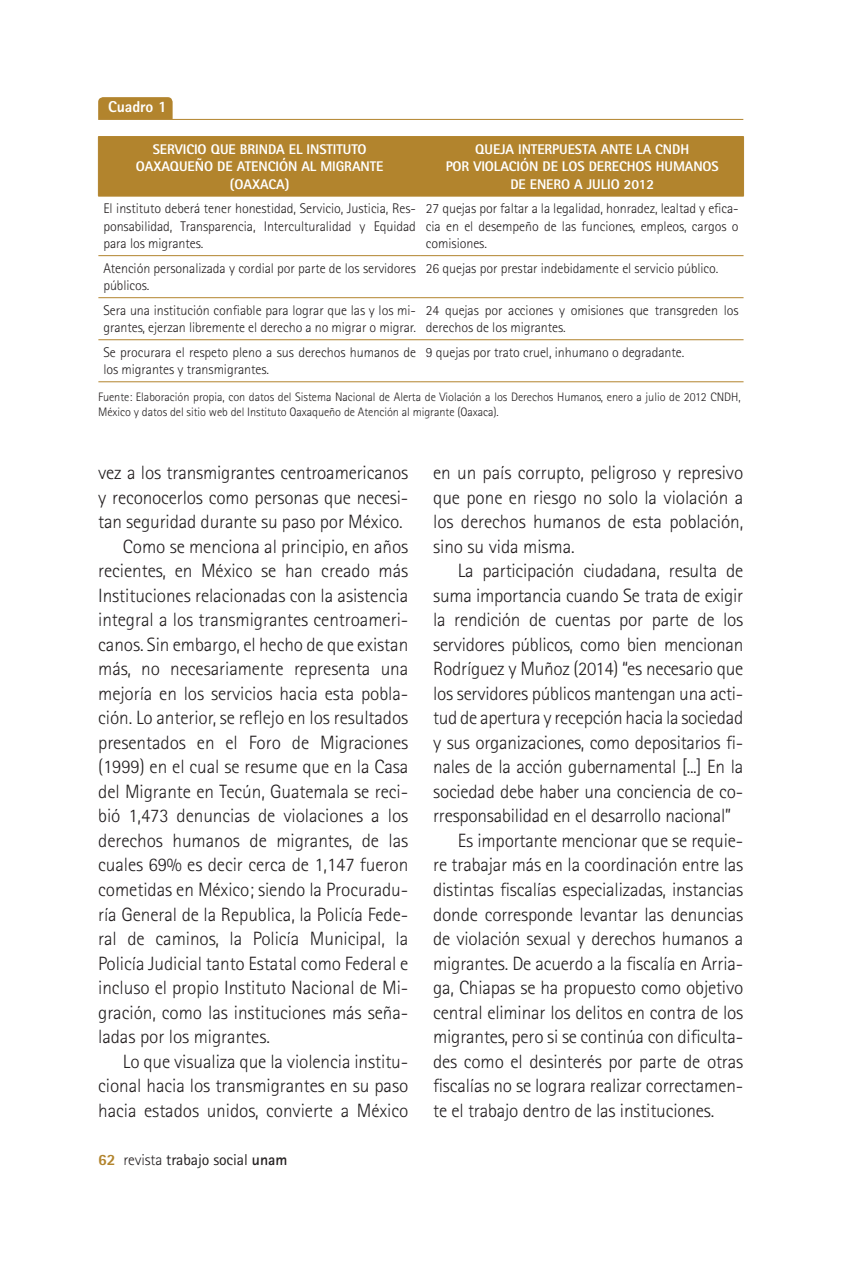
<style>
.page{position:relative;width:844px;height:1263px;background:#fff}
.page>*{position:absolute;margin:0;border:0;box-sizing:border-box;transform-origin:0 0}
.t1{font:300 19.25px/24.5px "Rotis Sans Serif Std";letter-spacing:-.01em;color:#231f20;text-align:justify}
.t2{font:15.75px "Rotis Sans Serif Std";letter-spacing:-.005em;color:#231f20}
.t3{font:800 15.75px "Rotis Sans Serif Std";letter-spacing:-.005em;color:#fff}
.t4{font:300 14px/17.5px "Rotis Sans Serif Std";letter-spacing:-.005em;color:#231f20}
.t5{font:800 14px/17.5px "Rotis Sans Serif Std";letter-spacing:-.005em;color:#fff;text-align:center}
.t6{font:300 12.25px/15.8px "Rotis Sans Serif Std";letter-spacing:-.005em;color:#231f20}
.s1{font-weight:800;color:#b2842d}
.s2{font-weight:300}
.s3{font-weight:700}
</style>
<div class="page">
<div style="left:99px;top:137px;width:644px;height:59px;background:#b2842d"></div>
<hr style="left:98px;top:136px;width:323px;height:1px;background:#b2842d">
<hr style="left:98px;top:137px;width:1px;height:59px;background:#b2842d">
<hr style="left:421px;top:136px;width:322px;height:1px;background:#b2842d">
<hr style="left:743px;top:137px;width:1px;height:59px;background:#b2842d">
<hr style="left:98px;top:196px;width:323px;height:1px;background:#b2842d">
<hr style="left:421px;top:196px;width:322px;height:1px;background:#b2842d">
<hr style="left:98px;top:255px;width:323px;height:1px;background:#b2842d">
<hr style="left:421px;top:255px;width:322px;height:1px;background:#b2842d">
<hr style="left:98px;top:297px;width:323px;height:1px;background:#b2842d">
<hr style="left:421px;top:297px;width:322px;height:1px;background:#b2842d">
<hr style="left:98px;top:339px;width:323px;height:1px;background:#b2842d">
<hr style="left:421px;top:339px;width:322px;height:1px;background:#b2842d">
<hr style="left:98px;top:381px;width:323px;height:1px;background:#b2842d">
<hr style="left:421px;top:381px;width:322px;height:1px;background:#b2842d">
<svg style="left:98px;top:97px;width:75px;height:22px;background:#b38631"></svg>
<hr style="left:98px;top:119px;width:645px;height:1px;background:#b2842d">
<p class="t3" style="left:108px;top:97px;width:60px">Cuadro 1</p>
<p class="t5" style="left:136px;top:140px;width:249px">SERVICIO QUE BRINDA EL INSTITUTO<br>OAXAQUEÑO DE ATENCIÓN AL MIGRANTE (OAXACA)</p>
<p class="t5" style="left:445px;top:140px;width:275px">QUEJA INTERPUESTA ANTE LA CNDH<br>POR VIOLACIÓN DE LOS DERECHOS HUMANOS<br>DE ENERO A JULIO 2012</p>
<p class="t4" style="left:103px;top:200px;width:314px;text-align:justify">El instituto deberá tener honestidad, Servicio, Justicia, Res&shy;ponsabilidad, Transparencia, Interculturalidad y Equidad para los migrantes.</p>
<p class="t4" style="left:426px;top:200px;width:314px;text-align:justify">27 quejas por faltar a la legalidad, honradez, lealtad y efica&shy;cia en el desempeño de las funciones, empleos, cargos o comisiones.</p>
<p class="t4" style="left:103px;top:259px;width:314px">Atención personalizada y cordial por parte de los servidores públicos.</p>
<p class="t4" style="left:426px;top:259px;width:294px">26 quejas por prestar indebidamente el servicio público.</p>
<p class="t4" style="left:103px;top:301px;width:314px">Sera una institución confiable para lograr que las y los mi&shy;grantes, ejerzan libremente el derecho a no migrar o migrar.</p>
<p class="t4" style="left:426px;top:301px;width:314px">24 quejas por acciones y omisiones que transgreden los derechos de los migrantes.</p>
<p class="t4" style="left:103px;top:343px;width:314px">Se procurara el respeto pleno a sus derechos humanos de los migrantes y transmigrantes.</p>
<p class="t4" style="left:426px;top:343px;width:260px">9 quejas por trato cruel, inhumano o degradante.</p>
<p class="t6" style="left:98px;top:389px;width:644px">Fuente: Elaboración propia, con datos del Sistema Nacional de Alerta de Violación a los Derechos Humanos, enero a julio de 2012 CNDH,<br>México y datos del sitio web del Instituto Oaxaqueño de Atención al migrante (Oaxaca).</p>
<p class="t1" style="left:98px;top:461px;width:312px">vez a los transmigrantes centroamericanos</p>
<p class="t1" style="left:98px;top:485px;width:312px">y reconocerlos como personas que necesi-</p>
<p class="t1" style="left:98px;top:510px;width:306px">tan seguridad durante su paso por México.</p>
<p class="t1" style="left:123px;top:534px;width:287px">Como se menciona al principio, en años</p>
<p class="t1" style="left:98px;top:559px;width:312px">recientes, en México se han creado más</p>
<p class="t1" style="left:98px;top:583px;width:312px">Instituciones relacionadas con la asistencia</p>
<p class="t1" style="left:98px;top:608px;width:312px">integral a los transmigrantes centroameri-</p>
<p class="t1" style="left:98px;top:632px;width:312px">canos. Sin embargo, el hecho de que existan</p>
<p class="t1" style="left:98px;top:657px;width:312px">más, no necesariamente representa una</p>
<p class="t1" style="left:98px;top:681px;width:312px">mejoría en los servicios hacia esta pobla-</p>
<p class="t1" style="left:98px;top:706px;width:312px">ción. Lo anterior, se reflejo en los resultados</p>
<p class="t1" style="left:98px;top:730px;width:312px">presentados en el Foro de Migraciones</p>
<p class="t1" style="left:98px;top:755px;width:312px">(1999) en el cual se resume que en la Casa</p>
<p class="t1" style="left:98px;top:779px;width:312px">del Migrante en Tecún, Guatemala se reci-</p>
<p class="t1" style="left:98px;top:804px;width:312px">bió 1,473 denuncias de violaciones a los</p>
<p class="t1" style="left:98px;top:828px;width:312px">derechos humanos de migrantes, de las</p>
<p class="t1" style="left:98px;top:853px;width:312px">cuales 69% es decir cerca de 1,147 fueron</p>
<p class="t1" style="left:98px;top:877px;width:312px">cometidas en México; siendo la Procuradu-</p>
<p class="t1" style="left:98px;top:902px;width:312px">ría General de la Republica, la Policía Fede-</p>
<p class="t1" style="left:98px;top:926px;width:312px">ral de caminos, la Policía Municipal, la</p>
<p class="t1" style="left:98px;top:951px;width:312px">Policía Judicial tanto Estatal como Federal e</p>
<p class="t1" style="left:98px;top:975px;width:312px">incluso el propio Instituto Nacional de Mi-</p>
<p class="t1" style="left:98px;top:1000px;width:312px">gración, como las instituciones más seña-</p>
<p class="t1" style="left:98px;top:1024px;width:173px">ladas por los migrantes.</p>
<p class="t1" style="left:123px;top:1049px;width:287px">Lo que visualiza que la violencia institu-</p>
<p class="t1" style="left:98px;top:1073px;width:312px">cional hacia los transmigrantes en su paso</p>
<p class="t1" style="left:98px;top:1098px;width:312px">hacia estados unidos, convierte a México</p>
<p class="t2" style="left:98px;top:1151px;width:191px"><span class="s1">62</span> <span class="s2">revista</span> trabajo social <span class="s3">unam</span></p>
<p class="t1" style="left:433px;top:461px;width:312px">en un país corrupto, peligroso y represivo que pone en riesgo no solo la violación a los derechos humanos de esta población, sino su vida misma.</p>
<p class="t1" style="left:458px;top:559px;width:287px">La participación ciudadana, resulta de</p>
<p class="t1" style="left:433px;top:583px;width:312px">suma importancia cuando Se trata de exigir</p>
<p class="t1" style="left:433px;top:608px;width:312px">la rendición de cuentas por parte de los</p>
<p class="t1" style="left:433px;top:632px;width:312px">servidores públicos, como bien mencionan</p>
<p class="t1" style="left:433px;top:657px;width:312px">Rodríguez y Muñoz (2014) “es necesario que</p>
<p class="t1" style="left:433px;top:681px;width:312px">los servidores públicos mantengan una acti-</p>
<p class="t1" style="left:433px;top:706px;width:312px">tud de apertura y recepción hacia la sociedad</p>
<p class="t1" style="left:433px;top:730px;width:312px">y sus organizaciones, como depositarios fi-</p>
<p class="t1" style="left:433px;top:755px;width:312px">nales de la acción gubernamental [...] En la</p>
<p class="t1" style="left:433px;top:779px;width:312px">sociedad debe haber una conciencia de co-</p>
<p class="t1" style="left:433px;top:804px;width:299px">rresponsabilidad en el desarrollo nacional”</p>
<p class="t1" style="left:458px;top:828px;width:287px">Es importante mencionar que se requie-</p>
<p class="t1" style="left:433px;top:853px;width:312px">re trabajar más en la coordinación entre las</p>
<p class="t1" style="left:433px;top:877px;width:312px">distintas fiscalías especializadas, instancias</p>
<p class="t1" style="left:433px;top:902px;width:312px">donde corresponde levantar las denuncias</p>
<p class="t1" style="left:433px;top:926px;width:312px">de violación sexual y derechos humanos a</p>
<p class="t1" style="left:433px;top:951px;width:312px">migrantes. De acuerdo a la fiscalía en Arria-</p>
<p class="t1" style="left:433px;top:975px;width:312px">ga, Chiapas se ha propuesto como objetivo</p>
<p class="t1" style="left:433px;top:1000px;width:312px">central eliminar los delitos en contra de los</p>
<p class="t1" style="left:433px;top:1024px;width:312px">migrantes, pero si se continúa con dificulta-</p>
<p class="t1" style="left:433px;top:1049px;width:312px">des como el desinterés por parte de otras</p>
<p class="t1" style="left:433px;top:1073px;width:312px">fiscalías no se lograra realizar correctamen-</p>
<p class="t1" style="left:433px;top:1098px;width:283px">te el trabajo dentro de las instituciones.</p>
</div>
